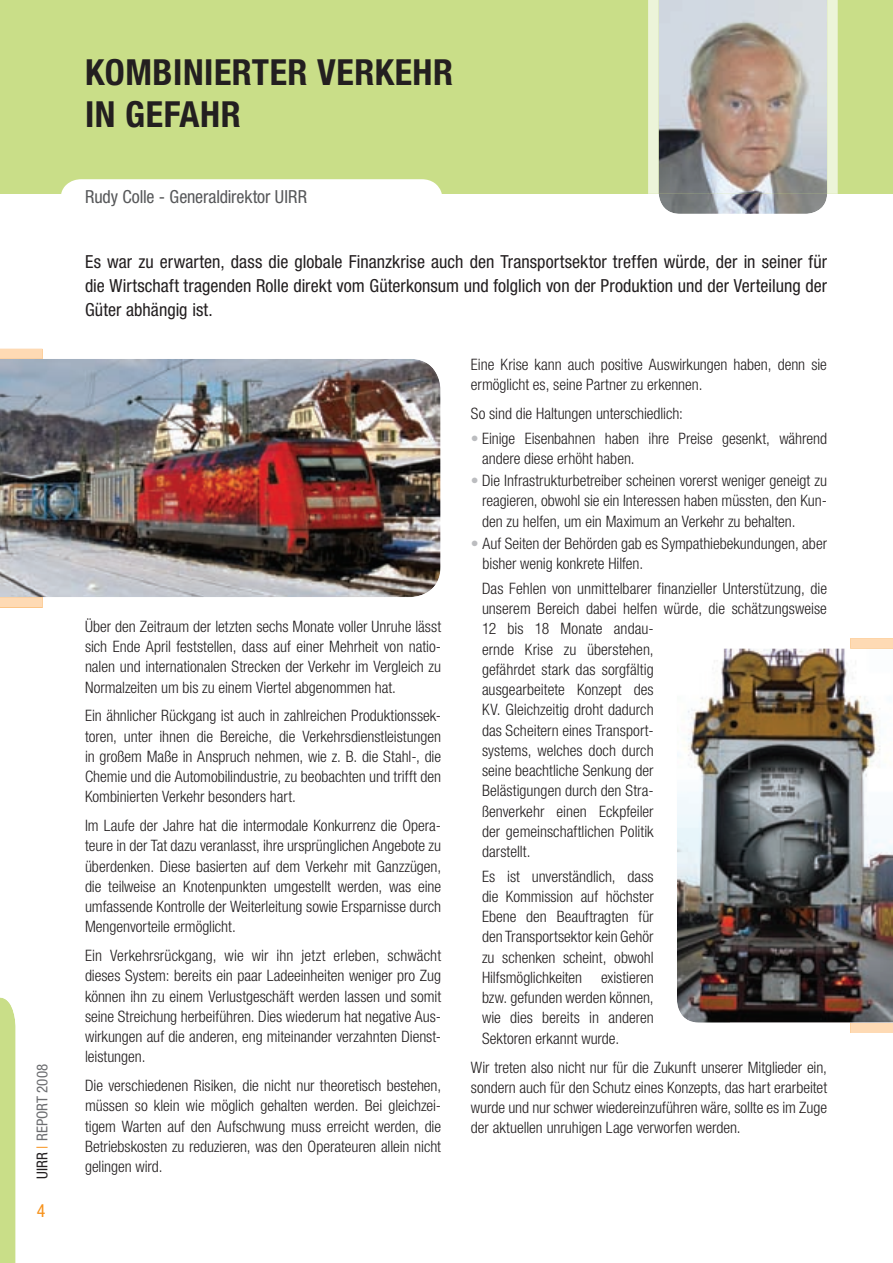
<style>
.page{position:relative;width:893px;height:1263px;background:#fff}
.page>*{position:absolute;margin:0;border:0;box-sizing:border-box;transform-origin:0 0}
.t1{font:700 condensed 36px/42px "Helvetica Neue LT Std";letter-spacing:.015em;color:#231f20}
.t2{font:condensed 18px/24px "Helvetica Neue LT Std";color:#231f20;text-align:justify}
.t3{font:condensed 18px "Helvetica Neue LT Std";letter-spacing:-.005em;color:#57585a}
.t4{font:condensed 18px "Helvetica Neue LT Std";color:#f7931d}
.t5{font:300 condensed 15.75px/20.2px "Helvetica Neue LT Std";color:#231f20;text-align:justify}
.t6{font:condensed 15px "Helvetica Neue LT Std";color:#6c6d70}
.s1{color:#231f20}
.s2{color:#f7931d}
.s3{color:#bcbdc0}
</style>
<div class="page">
<svg style="left:0;top:997px;width:16px;height:266px;background:#cce08f"></svg>
<div style="left:0;top:0;width:893px;height:194px;background:#c9de88"></div>
<svg style="left:61px;top:179px;width:381px;height:15px;background:#fcfdfa"></svg>
<img style="left:0;top:348px;width:441px;height:260px">
<img style="left:0;top:349px;width:43px;height:258px">
<img style="left:678px;top:648px;width:172px;height:375px">
<img style="left:850px;top:638px;width:43px;height:395px">
<img style="left:677px;top:753px;width:1px;height:117px">
<img style="left:677px;top:870px;width:54px;height:153px">
<img style="left:731px;top:1023px;width:162px;height:1px">
<svg style="left:648px;top:0;width:190px;height:214px;background:#c7cdbf"></svg>
<img style="left:659px;top:0;width:168px;height:193px">
<p class="t6" style="left:34px;top:1178px;width:116px;rotate:-90deg"><span class="s1">UIRR</span> <span class="s2">|</span> REPORT 2008</p>
<p class="t4" style="left:37px;top:1200px;width:10px">4</p>
<h1 class="t1" style="left:85px;top:51px;width:370px">KOMBINIERTER VERKEHR<br>IN GEFAHR</h1>
<p class="t3" style="left:85px;top:186px;width:224px">Rudy Colle - Generaldirektor UIRR</p>
<p class="t2" style="left:85px;top:249px;width:743px">Es war zu erwarten, dass die globale Finanzkrise auch den Transportsektor treffen würde, der in seiner für die Wirtschaft tragenden Rolle direkt vom Güterkonsum und folglich von der Produktion und der Verteilung der Güter abhängig ist.</p>
<p class="t5" style="left:85px;top:616px;width:358px">Über den Zeitraum der letzten sechs Monate voller Unruhe lässt sich Ende April feststellen, dass auf einer Mehrheit von natio&shy;nalen und internationalen Strecken der Verkehr im Vergleich zu Normalzeiten um bis zu einem Viertel abgenommen hat.</p>
<p class="t5" style="left:85px;top:705px;width:358px">Ein ähnlicher Rückgang ist auch in zahlreichen Produktionssek&shy;toren, unter ihnen die Bereiche, die Verkehrsdienstleistungen in großem Maße in Anspruch nehmen, wie z. B. die Stahl-, die Chemie und die Automobilindustrie, zu beobachten und trifft den Kombinierten Verkehr besonders hart.</p>
<p class="t5" style="left:85px;top:815px;width:358px">Im Laufe der Jahre hat die intermodale Konkurrenz die Opera&shy;teure in der Tat dazu veranlasst, ihre ursprünglichen Angebote zu überdenken. Diese basierten auf dem Verkehr mit Ganzzügen, die teilweise an Knotenpunkten umgestellt werden, was eine umfassende Kontrolle der Weiterleitung sowie Ersparnisse durch Mengenvorteile ermöglicht.</p>
<p class="t5" style="left:85px;top:945px;width:358px">Ein Verkehrsrückgang, wie wir ihn jetzt erleben, schwächt dieses System: bereits ein paar Ladeeinheiten weniger pro Zug können ihn zu einem Verlustgeschäft werden lassen und somit seine Streichung herbeiführen. Dies wiederum hat negative Aus&shy;wirkungen auf die anderen, eng miteinander verzahnten Dienst&shy;leistungen.</p>
<p class="t5" style="left:85px;top:1075px;width:358px">Die verschiedenen Risiken, die nicht nur theoretisch bestehen, müssen so klein wie möglich gehalten werden. Bei gleichzei&shy;tigem Warten auf den Aufschwung muss erreicht werden, die Betriebskosten zu reduzieren, was den Operateuren allein nicht gelingen wird.</p>
<p class="t5" style="left:471px;top:354px;width:358px">Eine Krise kann auch positive Auswirkungen haben, denn sie ermöglicht es, seine Partner zu erkennen.</p>
<p class="t5" style="left:471px;top:403px;width:214px">So sind die Haltungen unterschiedlich:</p>
<p class="t5" style="left:482px;top:428px;width:346px;text-indent:-11px"><span class="s3">•</span> Einige Eisenbahnen haben ihre Preise gesenkt, während andere diese erhöht haben.</p>
<p class="t5" style="left:482px;top:470px;width:346px;text-indent:-11px"><span class="s3">•</span> Die Infrastrukturbetreiber scheinen vorerst weniger geneigt zu reagieren, obwohl sie ein Interessen haben müssten, den Kun&shy;den zu helfen, um ein Maximum an Verkehr zu behalten.</p>
<p class="t5" style="left:483px;top:533px;width:346px;text-indent:-12px"><span class="s3">•</span> Auf Seiten der Behörden gab es Sympathiebekundungen, aber bisher wenig konkrete Hilfen.</p>
<p class="t5" style="left:482px;top:578px;width:347px;text-align:left">Das Fehlen von unmittelbarer finanzieller Unterstützung, die unserem Bereich dabei helfen würde, die schätzungsweise<br>12 bis 18 Monate andau-<br>ernde Krise zu überstehen,<br>gefährdet stark das sorgfältig<br>ausgearbeitete Konzept des<br>KV. Gleichzeitig droht dadurch<br>das Scheitern eines Transport-<br>systems, welches doch durch<br>seine beachtliche Senkung der<br>Belästigungen durch den Stra-<br>ßenverkehr einen Eckpfeiler<br>der gemeinschaftlichen Politik<br>darstellt.</p>
<p class="t5" style="left:482px;top:866px;width:173px">Es ist unverständlich, dass die Kommission auf höchster Ebene den Beauftragten für den Transportsektor kein Gehör zu schenken scheint, obwohl Hilfsmöglichkeiten existieren bzw. gefunden werden können, wie dies bereits in anderen Sektoren erkannt wurde.</p>
<p class="t5" style="left:471px;top:1057px;width:358px">Wir treten also nicht nur für die Zukunft unserer Mitglieder ein, sondern auch für den Schutz eines Konzepts, das hart erarbeitet wurde und nur schwer wiedereinzuführen wäre, sollte es im Zuge der aktuellen unruhigen Lage verworfen werden.</p>
</div>
